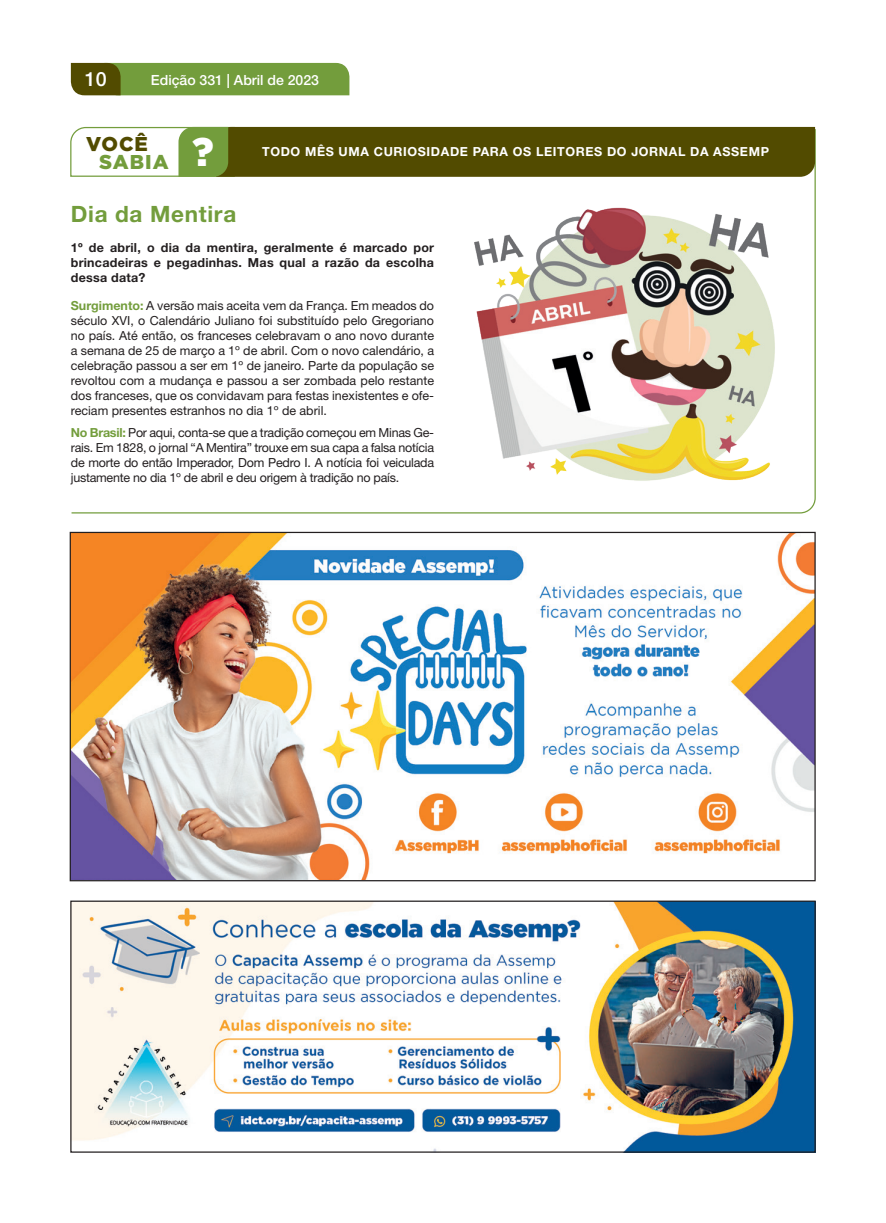
<style>
.page{position:relative;width:886px;height:1223px;background:#fff}
.page>*{position:absolute;margin:0;border:0;box-sizing:border-box;transform-origin:0 0}
.t1{font:900 40px "Gotham";color:#fff}
.Texto_box{font:700 22.5px "Helvetica Neue LT Std";letter-spacing:.03em;color:#739d3c}
.t2{font:900 20px "Gotham";letter-spacing:.05em;color:#739d3c}
.t3{font:900 20px "Gotham";color:#524b00}
.t4{font:500 19.62px "Helvetica Neue LT Std";color:#fff}
.t5{font:500 14px "Helvetica Neue LT Std";color:#fff}
.Texto_box-2{font:12.5px/15px "Helvetica Neue LT Std";letter-spacing:-.02em;color:#231f20;text-align:justify}
.Texto_box-3{font:700 12.5px/15px "Helvetica Neue LT Std";letter-spacing:.02em;color:#231f20;text-align:justify}
.t6{font:700 12.5px "Helvetica Neue LT Std";letter-spacing:.05em;color:#fff}
.s1{font-weight:700;color:#739d3c}
</style>
<div class="page">
<svg style="left:71px;top:63px;width:278px;height:32px;background:#6e8f33"></svg>
<svg style="left:71px;top:128px;width:745px;height:386px"></svg>
<svg style="left:70px;top:126px;width:745px;height:51px;background:#6f6d2c"></svg>
<img style="left:452px;top:204px;width:343px;height:278px">
<img style="left:72px;top:902px;width:742px;height:248px">
<div style="left:70px;top:900px;width:746px;height:252px;border:1px solid #231f20"></div>
<img style="left:72px;top:534px;width:742px;height:345px">
<h3 class="t4" style="left:85px;top:68px;width:23px">10</h3>
<p class="t5" style="left:151px;top:72px;width:170px">Edição 331 | Abril de 2023</p>
<p class="t3" style="left:86px;top:132px;width:63px">VOCÊ</p>
<p class="t2" style="left:99px;top:151px;width:71px">SABIA</p>
<p class="t1" style="left:192px;top:129px;width:23px">?</p>
<p class="Texto_box" style="left:71px;top:200px;width:167px">Dia da Mentira</p>
<p class="t6" style="left:262px;top:144px;width:508px">TODO MÊS UMA CURIOSIDADE PARA OS LEITORES DO JORNAL DA ASSEMP</p>
<p class="Texto_box-3" style="left:71px;top:240px;width:365px">1º de abril, o dia da mentira, geralmente é marcado por brincadeiras e pegadinhas. Mas qual a razão da escolha dessa data?</p>
<p class="Texto_box-2" style="left:71px;top:298px;width:365px"><span class="s1">Surgimento:</span> A versão mais aceita vem da França. Em meados do século XVI, o Calendário Juliano foi substituído pelo Gregoriano no país. Até então, os franceses celebravam o ano novo durante a semana de 25 de março a 1º de abril. Com o novo calendário, a celebração passou a ser em 1º de janeiro. Parte da população se revoltou com a mudança e passou a ser zombada pelo restante dos franceses, que os convidavam para festas inexistentes e ofe&shy;reciam presentes estranhos no dia 1º de abril.</p>
<p class="Texto_box-2" style="left:71px;top:425px;width:365px"><span class="s1">No Brasil:</span> Por aqui, conta-se que a tradição começou em Minas Ge&shy;rais. Em 1828, o jornal “A Mentira” trouxe em sua capa a falsa notícia de morte do então Imperador, Dom Pedro I. A notícia foi veiculada justamente no dia 1º de abril e deu origem à tradição no país.</p>
</div>
